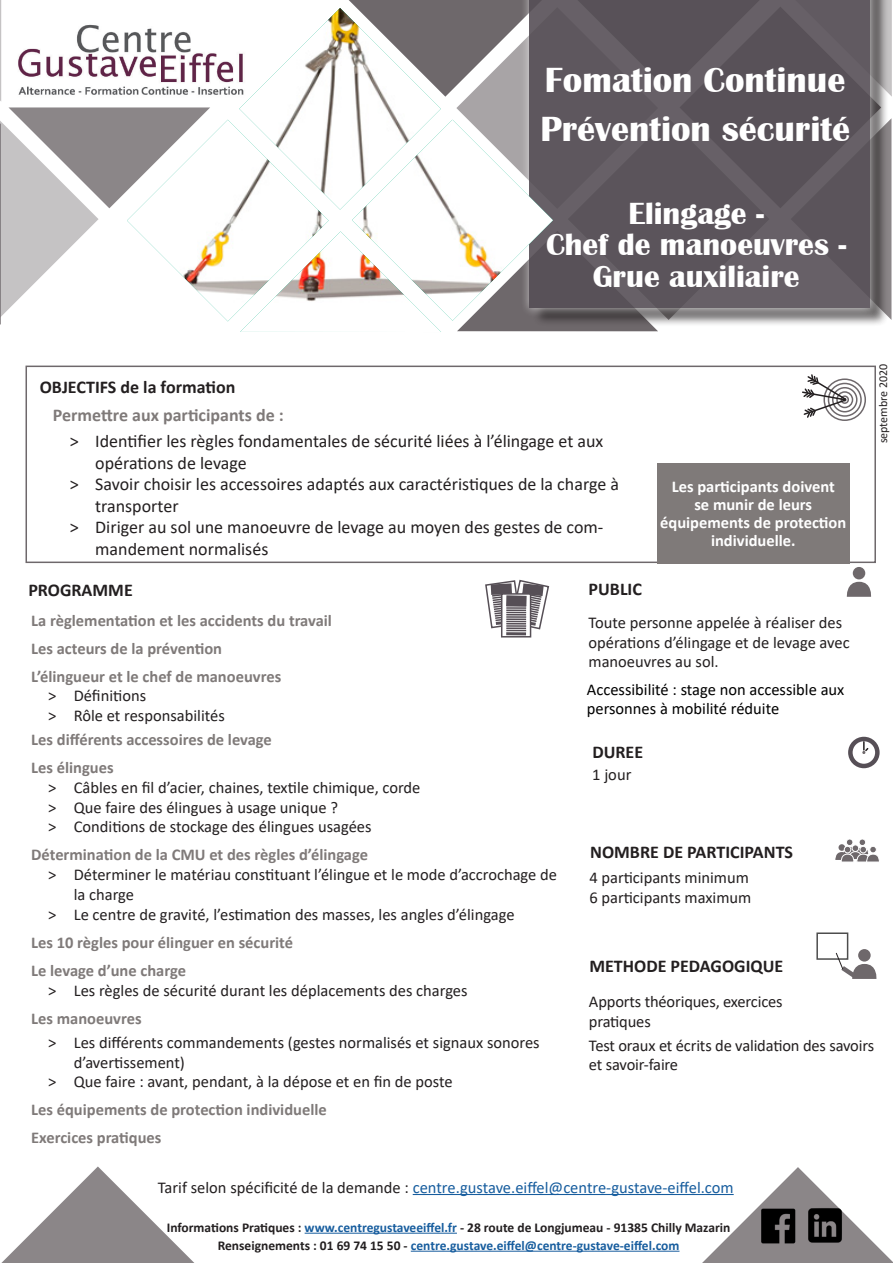
<style>
.page{position:relative;width:893px;height:1263px;background:#fff}
.page>*{position:absolute;margin:0;border:0;box-sizing:border-box;transform-origin:0 0}
.Réf{font:700 36px "Britannic";color:#fff}
.Réf-2{font:700 31.5px/31.7px "Britannic";color:#fff;text-align:center}
.t1{font:18px/21.6px "Calibri";color:#231f20}
.t2{font:700 18px "Calibri";color:#231f20}
.titre_partie_violet{font:700 18px "Calibri";color:#7f7a79}
.t3{font:16.5px/19.5px "Calibri";color:#231f20}
.titre_partie_gris_ma{font:700 16.5px "Calibri";color:#7f7a79}
.t4{font:16.5px "Calibri";color:#175d9e}
.titre_partie_jaune{font:700 16.5px/18px "Calibri";color:#fff;text-align:center}
.titre_partie_gris_ma-2{font:16.5px/19.5px "Calibri";color:#000}
.t5{font:700 13.5px/18px "Calibri";color:#231f20;text-align:center}
.t6{font:12px "Calibri";color:#231f20}
.s1{color:#231f20}
.s2{color:#175d9e}
</style>
<div class="page">
<hr style="left:305px;top:1233px;width:152px;height:1px;background:#175d9e">
<hr style="left:411px;top:1251px;width:268px;height:1px;background:#175d9e">
<svg style="left:701px;top:1167px;width:192px;height:96px"></svg>
<svg style="left:1px;top:1166px;width:193px;height:97px"></svg>
<img style="left:756px;top:1200px;width:90px;height:48px">
<svg style="left:846px;top:582px;width:26px;height:15px"></svg>
<div style="left:853px;top:567px;width:12px;height:12px;background:#6e686b;border-radius:50%"></div>
<svg style="left:349px;top:0;width:543px;height:331px"></svg>
<div style="left:532px;top:0;width:356px;height:326px;background:#231f20;opacity:.75"></div>
<div style="left:520px;top:0;width:360px;height:317px;background:#fff;opacity:.75"></div>
<div style="left:530px;top:0;width:340px;height:308px;background:#564f56"></div>
<div style="left:26px;top:366px;width:850px;height:197px;border:2px solid #6e686b"></div>
<div style="left:848px;top:737px;width:32px;height:31px;border:4px solid #564f56;border-radius:50%"></div>
<svg style="left:862px;top:742px;width:8px;height:12px"></svg>
<div style="left:859px;top:839px;width:7px;height:6px;background:#6e686b;border-radius:50%"></div>
<div style="left:859px;top:839px;width:7px;height:7px;border:1px solid #fff;border-radius:50%"></div>
<div style="left:846px;top:839px;width:7px;height:6px;background:#6e686b;border-radius:50%"></div>
<div style="left:846px;top:839px;width:7px;height:7px;border:1px solid #fff;border-radius:50%"></div>
<div style="left:852px;top:845px;width:7px;height:7px;border:1px solid #fff;border-radius:50%"></div>
<svg style="left:835px;top:846px;width:44px;height:16px"></svg>
<div style="left:870px;top:846px;width:6px;height:7px;background:#6e686b;border-radius:50%"></div>
<div style="left:870px;top:846px;width:6px;height:7px;border:1px solid #fff;border-radius:50%"></div>
<svg style="left:506px;top:631px;width:20px;height:1px"></svg>
<div style="left:501px;top:593px;width:30px;height:44px;border:2px solid #564f56"></div>
<svg style="left:485px;top:579px;width:65px;height:52px"></svg>
<hr style="left:506px;top:632px;width:20px;height:3px;background:#564f56">
<div style="left:816px;top:932px;width:32px;height:28px;border:2px solid #4d4d4d"></div>
<svg style="left:858px;top:949px;width:13px;height:12px"></svg>
<svg style="left:836px;top:952px;width:41px;height:27px"></svg>
<div style="left:823px;top:378px;width:43px;height:43px;border:2px solid #6e686b;border-radius:50%"></div>
<div style="left:828px;top:383px;width:34px;height:34px;border:2px solid #6e686b;border-radius:50%"></div>
<div style="left:832px;top:387px;width:25px;height:25px;border:2px solid #6e686b;border-radius:50%"></div>
<div style="left:836px;top:391px;width:17px;height:17px;border:2px solid #6e686b;border-radius:50%"></div>
<div style="left:840px;top:395px;width:9px;height:9px;border:2px solid #6e686b;border-radius:50%"></div>
<svg style="left:802px;top:374px;width:45px;height:45px"></svg>
<hr style="left:413px;top:1194px;width:321px;height:1px;background:#175d9e">
<svg style="left:0;top:0;width:127px;height:325px"></svg>
<img style="left:127px;top:8px;width:426px;height:324px">
<div style="left:657px;top:463px;width:192px;height:100px;background:#7f7a79"></div>
<p class="Réf" style="left:545px;top:60px;width:302px">Fomation Continue</p>
<p class="Réf" style="left:540px;top:109px;width:311px">Prévention sécurité</p>
<p class="t2" style="left:40px;top:375px;width:197px">OBJECTIFS de la formation</p>
<p class="Réf-2" style="left:628px;top:198px;width:137px">Elingage -</p>
<p class="Réf-2" style="left:546px;top:229px;width:302px">Chef de manoeuvres -<br>Grue auxiliaire</p>
<p class="titre_partie_violet" style="left:53px;top:402px;width:233px">Permettre aux participants de :</p>
<p class="t1" style="left:95px;top:430px;width:510px;text-indent:-26px">˃ Identifier les règles fondamentales de sécurité liées à l’élingage et aux opérations de levage</p>
<p class="t1" style="left:95px;top:473px;width:525px;text-indent:-26px">˃ Savoir choisir les accessoires adaptés aux caractéristiques de la charge à transporter</p>
<p class="t1" style="left:95px;top:516px;width:510px;text-indent:-26px">˃ Diriger au sol une manoeuvre de levage au moyen des gestes de com&shy;mandement normalisés</p>
<p class="t2" style="left:28px;top:578px;width:106px">PROGRAMME</p>
<p class="t2" style="left:589px;top:577px;width:55px">PUBLIC</p>
<p class="titre_partie_jaune" style="left:660px;top:478px;width:188px">Les participants doivent<br>se munir de leurs équipements de protection individuelle.</p>
<p class="t6" style="left:875px;top:443px;width:81px;rotate:-90deg">septembre 2020</p>
<p class="titre_partie_gris_ma" style="left:31px;top:608px;width:302px">La règlementation et les accidents du travail</p>
<p class="titre_partie_gris_ma" style="left:31px;top:636px;width:192px">Les acteurs de la prévention</p>
<p class="titre_partie_gris_ma" style="left:31px;top:664px;width:251px">L’élingueur et le chef de manoeuvres</p>
<p class="t3" style="left:48px;top:686px;width:99px">˃ Définitions</p>
<p class="t3" style="left:48px;top:706px;width:178px">˃ Rôle et responsabilités</p>
<p class="titre_partie_gris_ma" style="left:31px;top:728px;width:242px">Les différents accessoires de levage</p>
<p class="titre_partie_gris_ma" style="left:31px;top:756px;width:84px">Les élingues</p>
<p class="t3" style="left:48px;top:777px;width:374px">˃ Câbles en fil d’acier, chaines, textile chimique, corde</p>
<p class="t3" style="left:48px;top:797px;width:291px">˃ Que faire des élingues à usage unique ?</p>
<p class="t3" style="left:48px;top:817px;width:325px">˃ Conditions de stockage des élingues usagées</p>
<p class="titre_partie_gris_ma" style="left:31px;top:843px;width:338px">Détermination de la CMU et des règles d’élingage</p>
<p class="t3" style="left:74px;top:864px;width:485px;text-indent:-26px">˃ Déterminer le matériau constituant l’élingue et le mode d’accrochage de la charge</p>
<p class="t3" style="left:48px;top:904px;width:468px">˃ Le centre de gravité, l’estimation des masses, les angles d’élingage</p>
<p class="titre_partie_gris_ma" style="left:31px;top:931px;width:263px">Les 10 règles pour élinguer en sécurité</p>
<p class="titre_partie_gris_ma" style="left:31px;top:959px;width:156px">Le levage d’une charge</p>
<p class="t3" style="left:48px;top:980px;width:421px">˃ Les règles de sécurité durant les déplacements des charges</p>
<p class="titre_partie_gris_ma" style="left:31px;top:1006px;width:112px">Les manoeuvres</p>
<p class="t3" style="left:74px;top:1032px;width:467px;text-indent:-26px">˃ Les différents commandements (gestes normalisés et signaux sonores d’avertissement)</p>
<p class="t3" style="left:48px;top:1072px;width:406px">˃ Que faire : avant, pendant, à la dépose et en fin de poste</p>
<p class="titre_partie_gris_ma" style="left:31px;top:1098px;width:297px">Les équipements de protection individuelle</p>
<p class="titre_partie_gris_ma" style="left:31px;top:1126px;width:132px">Exercices pratiques</p>
<p class="t3" style="left:588px;top:612px;width:263px">Toute personne appelée à réaliser des opérations d’élingage et de levage avec manoeuvres au sol.</p>
<p class="titre_partie_gris_ma-2" style="left:587px;top:679px;width:259px">Accessibilité : stage non accessible aux personnes à mobilité réduite</p>
<p class="t2" style="left:592px;top:739px;width:52px">DUREE</p>
<p class="t3" style="left:592px;top:764px;width:41px">1 jour</p>
<p class="t2" style="left:590px;top:839px;width:204px">NOMBRE DE PARTICIPANTS</p>
<p class="t3" style="left:589px;top:867px;width:161px">4 participants minimum</p>
<p class="t3" style="left:589px;top:887px;width:164px">6 participants maximum</p>
<p class="t2" style="left:589px;top:954px;width:195px">METHODE PEDAGOGIQUE</p>
<p class="t3" style="left:589px;top:992px;width:195px">Apports théoriques, exercices pratiques</p>
<p class="t3" style="left:589px;top:1035px;width:287px">Test oraux et écrits de validation des savoirs et savoir-faire</p>
<p class="t4" style="left:158px;top:1176px;width:577px"><span class="s1">Tarif selon spécificité de la demande :</span> centre.gustave.eiffel@centre-gustave-eiffel.com</p>
<p class="t5" style="left:167px;top:1218px;width:565px">Informations Pratiques : <span class="s2">www.centregustaveeiffel.fr</span> - 28 route de Longjumeau - 91385 Chilly Mazarin<br>Renseignements : 01 69 74 15 50 - <span class="s2">centre.gustave.eiffel@centre-gustave-eiffel.com</span></p>
</div>
